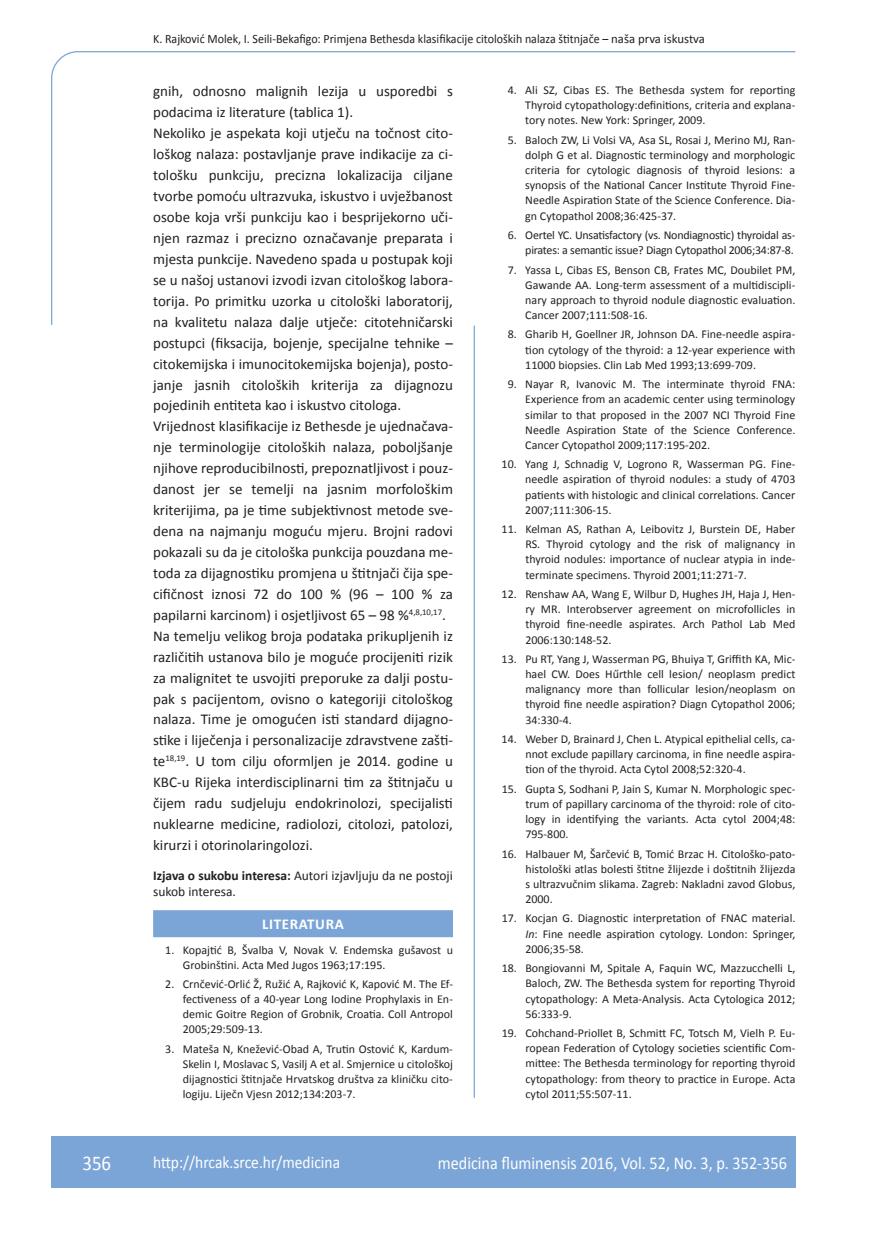
<style>
.page{position:relative;width:872px;height:1234px;background:#fff}
.page>*{position:absolute;margin:0;border:0;box-sizing:border-box;transform-origin:0 0}
.t1{font:21px "Calibri";color:#fff;scale:.9 1}
.t2{font:18px "Calibri";color:#fff;scale:.9 1}
.t3{font:17.25px "Calibri";color:#fff;scale:.9 1}
.t4{font:15px/21px "Calibri";color:#231f20}
.t5{font:700 15px "Calibri";letter-spacing:.04em;color:#fff}
.t6{font:13.5px/16.5px "Calibri";color:#231f20}
.t7{font:12.75px "Calibri";color:#231f20;scale:.94 1}
.t8{font:12px/15.1px "Calibri";color:#231f20;text-align:justify}
.t9{font:12px/15.1px "Calibri";letter-spacing:-.02em;color:#231f20;text-align:right}
.s1{font-weight:700}
.s2{font-style:italic}
</style>
<div class="page">
<svg style="left:51px;top:51px;width:745px;height:274px"></svg>
<hr style="left:473px;top:325px;width:2px;height:772px;background:#7ca5d7">
<div style="left:51px;top:1135px;width:744px;height:51px;background:#7ca5d7"></div>
<div style="left:153px;top:910px;width:300px;height:27px;background:#7ca5d7"></div>
<p class="t7" style="left:153px;top:30px;width:588px">K. Rajković Molek, I. Seili-Bekafigo: Primjena Bethesda klasifikacije citoloških nalaza štitnjače – naša prva iskustva</p>
<p class="t4" style="left:153px;top:80px;width:301px">gnih, odnosno malignih lezija u usporedbi s podacima iz literature (tablica 1).<br>Nekoliko je aspekata koji utječu na točnost cito&shy;loškog nalaza: postavljanje prave indikacije za ci&shy;tološku punkciju, precizna lokalizacija ciljane tvorbe pomoću ultrazvuka, iskustvo i uvježbanost osobe koja vrši punkciju kao i besprijekorno uči&shy;njen razmaz i precizno označavanje preparata i mjesta punkcije. Navedeno spada u postupak koji se u našoj ustanovi izvodi izvan citološkog labora&shy;torija. Po primitku uzorka u citološki laboratorij, na kvalitetu nalaza dalje utječe: citotehničarski postupci (fiksacija, bojenje, specijalne tehnike – citokemijska i imunocitokemijska bojenja), posto&shy;janje jasnih citoloških kriterija za dijagnozu pojedinih entiteta kao i iskustvo citologa.<br>Vrijednost klasifikacije iz Bethesde je ujednačava&shy;nje terminologije citoloških nalaza, poboljšanje njihove reproducibilnosti, prepoznatljivost i pouz&shy;danost jer se temelji na jasnim morfološkim kriterijima, pa je time subjektivnost metode sve&shy;dena na najmanju moguću mjeru. Brojni radovi pokazali su da je citološka punkcija pouzdana me&shy;toda za dijagnostiku promjena u štitnjači čija spe&shy;cifičnost iznosi 72 do 100 % (96 – 100 % za papilarni karcinom) i osjetljivost 65 – 98 %<sup>4,8,10,17</sup>.<br>Na temelju velikog broja podataka prikupljenih iz različitih ustanova bilo je moguće procijeniti rizik za malignitet te usvojiti preporuke za dalji postu&shy;pak s pacijentom, ovisno o kategoriji citološkog nalaza. Time je omogućen isti standard dijagno&shy;stike i liječenja i personalizacije zdravstvene zašti&shy;te<sup>18,19</sup>. U tom cilju oformljen je 2014. godine u KBC-u Rijeka interdisciplinarni tim za štitnjaču u čijem radu sudjeluju endokrinolozi, specijalisti nuklearne medicine, radiolozi, citolozi, patolozi, kirurzi i otorinolaringolozi.</p>
<p class="t6" style="left:153px;top:866px;width:301px"><span class="s1">Izjava o sukobu interesa:</span> Autori izjavljuju da ne postoji sukob interesa.</p>
<p class="t5" style="left:262px;top:914px;width:83px">LITERATURA</p>
<p class="t8" style="left:183px;top:941px;width:271px;text-indent:-18px">1. Kopajtić B, Švalba V, Novak V. Endemska gušavost u<br>Grobinštini. Acta Med Jugos 1963;17:195.</p>
<p class="t8" style="left:183px;top:975px;width:272px;text-indent:-18px">2. Crnčević-Orlić Ž, Ružić A, Rajković K, Kapović M. The Ef&shy;fectiveness of a 40-year Long Iodine Prophylaxis in En&shy;demic Goitre Region of Grobnik, Croatia. Coll Antropol 2005;29:509-13.</p>
<p class="t8" style="left:183px;top:1040px;width:271px;text-indent:-18px">3. Mateša N, Knežević-Obad A, Trutin Ostović K, Kardum-Skelin I, Moslavac S, Vasilj A et al. Smjernice u citološkoj dijagnostici štitnjače Hrvatskog društva za kliničku cito&shy;logiju. Liječn Vjesn 2012;134:203-7.</p>
<p class="t8" style="left:525px;top:82px;width:271px;text-indent:-18px">4. Ali SZ, Cibas ES. The Bethesda system for reporting Thyroid cytopathology:definitions, criteria and explana&shy;tory notes. New York: Springer, 2009.</p>
<p class="t8" style="left:525px;top:132px;width:271px;text-indent:-18px">5. Baloch ZW, Li Volsi VA, Asa SL, Rosai J, Merino MJ, Ran&shy;dolph G et al. Diagnostic terminology and morphologic criteria for cytologic diagnosis of thyroid lesions: a synopsis of the National Cancer Institute Thyroid Fine-Needle Aspiration State of the Science Conference. Dia&shy;gn Cytopathol 2008;36:425-37.</p>
<p class="t9" style="left:507px;top:227px;width:289px">6. Oertel YC. Unsatisfactory (vs. Nondiagnostic) thyroidal as&shy;pirates: a semantic issue? Diagn Cytopathol 2006;34:87-8.</p>
<p class="t8" style="left:525px;top:261px;width:272px;text-indent:-18px">7. Yassa L, Cibas ES, Benson CB, Frates MC, Doubilet PM, Gawande AA. Long-term assessment of a multidiscipli&shy;nary approach to thyroid nodule diagnostic evaluation.<br>Cancer 2007;111:508-16.</p>
<p class="t8" style="left:525px;top:326px;width:271px;text-indent:-18px">8. Gharib H, Goellner JR, Johnson DA. Fine-needle aspira&shy;tion cytology of the thyroid: a 12-year experience with 11000 biopsies. Clin Lab Med 1993;13:699-709.</p>
<p class="t8" style="left:525px;top:376px;width:272px;text-indent:-18px">9. Nayar R, Ivanovic M. The interminate thyroid FNA:<br>Experience from an academic center using terminology similar to that proposed in the 2007 NCI Thyroid Fine Needle Aspiration State of the Science Conference.<br>Cancer Cytopathol 2009;117:195-202.</p>
<p class="t8" style="left:525px;top:456px;width:272px;text-indent:-24px">10. Yang J, Schnadig V, Logrono R, Wasserman PG. Fine&shy;needle aspiration of thyroid nodules: a study of 4703 patients with histologic and clinical correlations. Cancer 2007;111:306-15.</p>
<p class="t8" style="left:525px;top:521px;width:272px;text-indent:-24px">11. Kelman AS, Rathan A, Leibovitz J, Burstein DE, Haber RS. Thyroid cytology and the risk of malignancy in thyroid nodules: importance of nuclear atypia in inde&shy;terminate specimens. Thyroid 2001;11:271-7.</p>
<p class="t8" style="left:525px;top:585px;width:271px;text-indent:-24px">12. Renshaw AA, Wang E, Wilbur D, Hughes JH, Haja J, Hen&shy;ry MR. Interobserver agreement on microfollicles in thyroid fine-needle aspirates. Arch Pathol Lab Med 2006:130:148-52.</p>
<p class="t8" style="left:525px;top:650px;width:271px;text-indent:-24px">13. Pu RT, Yang J, Wasserman PG, Bhuiya T, Griffith KA, Mic&shy;hael CW. Does Hűrthle cell lesion/ neoplasm predict malignancy more than follicular lesion/neoplasm on thyroid fine needle aspiration? Diagn Cytopathol 2006; 34:330-4.</p>
<p class="t8" style="left:525px;top:730px;width:271px;text-indent:-24px">14. Weber D, Brainard J, Chen L. Atypical epithelial cells, ca&shy;nnot exclude papillary carcinoma, in fine needle aspira&shy;tion of the thyroid. Acta Cytol 2008;52:320-4.</p>
<p class="t8" style="left:525px;top:780px;width:272px;text-indent:-24px">15. Gupta S, Sodhani P, Jain S, Kumar N. Morphologic spec&shy;trum of papillary carcinoma of the thyroid: role of cito&shy;logy in identifying the variants. Acta cytol 2004;48:<br>795-800.</p>
<p class="t8" style="left:525px;top:845px;width:272px;text-indent:-24px">16. Halbauer M, Šarčević B, Tomić Brzac H. Citološko-pato&shy;histološki atlas bolesti štitne žlijezde i doštitnih žlijezda s ultrazvučnim slikama. Zagreb: Nakladni zavod Globus, 2000.</p>
<p class="t8" style="left:525px;top:910px;width:271px;text-indent:-24px">17. Kocjan G. Diagnostic interpretation of FNAC material.<br><span class="s2">In</span>: Fine needle aspiration cytology. London: Springer, 2006;35-58.</p>
<p class="t8" style="left:525px;top:959px;width:272px;text-indent:-24px">18. Bongiovanni M, Spitale A, Faquin WC, Mazzucchelli L, Baloch, ZW. The Bethesda system for reporting Thyroid cytopathology: A Meta-Analysis. Acta Cytologica 2012; 56:333-9.</p>
<p class="t8" style="left:525px;top:1024px;width:271px;text-indent:-24px">19. Cohchand-Priollet B, Schmitt FC, Totsch M, Vielh P. Eu&shy;ropean Federation of Cytology societies scientific Com&shy;mittee: The Bethesda terminology for reporting thyroid cytopathology: from theory to practice in Europe. Acta cytol 2011;55:507-11.</p>
<h1 class="t1" style="left:82px;top:1149px;width:33px">356</h1>
<h3 class="t3" style="left:153px;top:1150px;width:209px">http://hrcak.srce.hr/medicina</h3>
<h2 class="t2" style="left:438px;top:1151px;width:389px">medicina fluminensis 2016, Vol. 52, No. 3, p. 352-356</h2>
</div>
